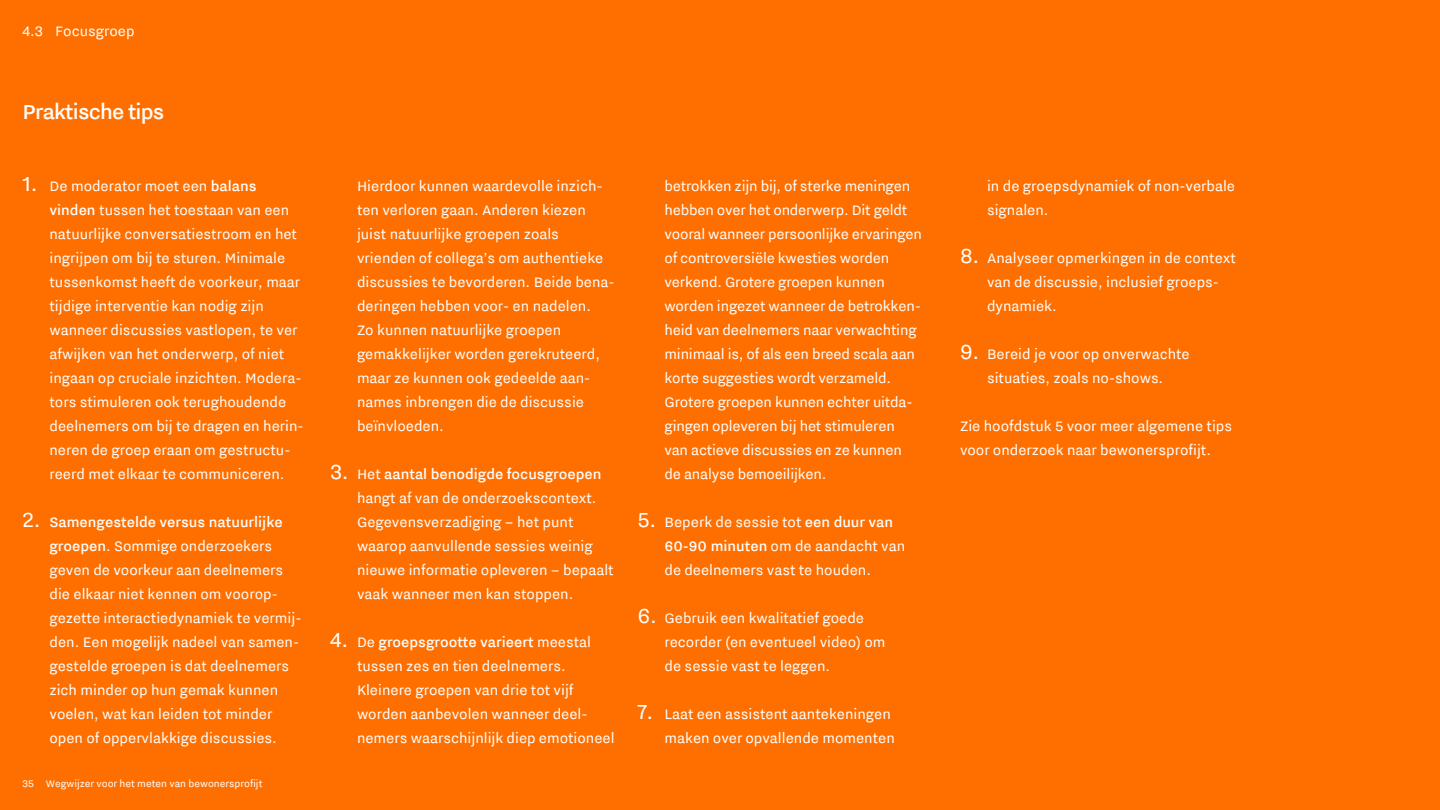
<style>
.page{position:relative;width:1440px;height:810px;background:#ff6f00}
.page>*{position:absolute;margin:0;border:0;box-sizing:border-box;transform-origin:0 0}
.t1{font:500 25.5px "NL Nitti Grotesk";letter-spacing:-.03em;color:#fff}
.Brood_opsom_niveau_1-groot_tekst-wit_bul{font:17.25px/24px "NL Nitti Grotesk";color:#fff}
.Brood_-_Wit{font:17.25px/24px "NL Nitti Grotesk";color:#fff}
.t2{font:12px "NL Nitti Grotesk";color:#fff}
.s1{font-size:25.5px}
.s2{font-weight:500}
</style>
<div class="page">
<p class="Brood_opsom_niveau_1-groot_tekst-wit_bul" style="left:22px;top:18px;width:114px">4.3 Focusgroep</p>
<h1 class="t1" style="left:22px;top:97px;width:144px">Praktische tips</h1>
<p class="Brood_opsom_niveau_1-groot_tekst-wit_bul" style="left:50px;top:173px;width:256px;text-indent:-27px"><span class="s1">1.</span> De moderator moet een <span class="s2">balans vinden</span> tussen het toestaan van een natuurlijke conversatiestroom en het ingrijpen om bij te sturen. Minimale tussenkomst heeft de voorkeur, maar tijdige interventie kan nodig zijn wanneer discussies vastlopen, te ver afwijken van het onderwerp, of niet ingaan op cruciale inzichten. Modera&shy;tors stimuleren ook terughoudende deelnemers om bij te dragen en herin&shy;neren de groep eraan om gestructu&shy;reerd met elkaar te communiceren.</p>
<p class="Brood_opsom_niveau_1-groot_tekst-wit_bul" style="left:50px;top:509px;width:253px;text-indent:-27px"><span class="s1">2.</span> <span class="s2">Samengestelde versus natuurlijke groepen</span>. Sommige onderzoekers geven de voorkeur aan deelnemers die elkaar niet kennen om voorop&shy;gezette interactiedynamiek te vermij&shy;den. Een mogelijk nadeel van samen&shy;gestelde groepen is dat deelnemers zich minder op hun gemak kunnen voelen, wat kan leiden tot minder open of oppervlakkige discussies.</p>
<p class="t2" style="left:22px;top:777px;width:241px">35 Wegwijzer voor het meten van bewonersprofijt</p>
<p class="Brood_opsom_niveau_1-groot_tekst-wit_bul" style="left:357px;top:173px;width:259px">Hierdoor kunnen waardevolle inzich&shy;ten verloren gaan. Anderen kiezen juist natuurlijke groepen zoals vrienden of collega’s om authentieke discussies te bevorderen. Beide bena&shy;deringen hebben voor- en nadelen.<br>Zo kunnen natuurlijke groepen gemakkelijker worden gerekruteerd, maar ze kunnen ook gedeelde aan&shy;names inbrengen die de discussie beïnvloeden.</p>
<p class="Brood_opsom_niveau_1-groot_tekst-wit_bul" style="left:357px;top:461px;width:258px;text-indent:-27px"><span class="s1">3.</span> Het <span class="s2">aantal benodigde focusgroepen </span>hangt af van de onderzoekscontext.<br>Gegevensverzadiging – het punt waarop aanvullende sessies weinig nieuwe informatie opleveren – bepaalt vaak wanneer men kan stoppen.</p>
<p class="Brood_opsom_niveau_1-groot_tekst-wit_bul" style="left:357px;top:629px;width:259px;text-indent:-27px"><span class="s1">4.</span> De <span class="s2">groepsgrootte varieert</span> meestal tussen zes en tien deelnemers.<br>Kleinere groepen van drie tot vijf worden aanbevolen wanneer deel&shy;nemers waarschijnlijk diep emotioneel</p>
<p class="Brood_opsom_niveau_1-groot_tekst-wit_bul" style="left:664px;top:173px;width:259px">betrokken zijn bij, of sterke meningen hebben over het onderwerp. Dit geldt vooral wanneer persoonlijke ervaringen of controversiële kwesties worden verkend. Grotere groepen kunnen worden ingezet wanneer de betrokken&shy;heid van deelnemers naar verwachting minimaal is, of als een breed scala aan korte suggesties wordt verzameld.<br>Grotere groepen kunnen echter uitda&shy;gingen opleveren bij het stimuleren van actieve discussies en ze kunnen de analyse bemoeilijken.</p>
<p class="Brood_opsom_niveau_1-groot_tekst-wit_bul" style="left:664px;top:509px;width:242px;text-indent:-27px"><span class="s1">5.</span> Beperk de sessie tot <span class="s2">een duur van<br>60-90 minuten</span> om de aandacht van de deelnemers vast te houden.</p>
<p class="Brood_opsom_niveau_1-groot_tekst-wit_bul" style="left:664px;top:605px;width:223px;text-indent:-27px"><span class="s1">6.</span> Gebruik een kwalitatief goede recorder (en eventueel video) om de sessie vast te leggen.</p>
<p class="Brood_opsom_niveau_1-groot_tekst-wit_bul" style="left:638px;top:701px;width:259px;text-align:right"><span class="s1">7.</span> Laat een assistent aantekeningen maken over opvallende momenten</p>
<p class="Brood_opsom_niveau_1-groot_tekst-wit_bul" style="left:987px;top:173px;width:250px">in de groepsdynamiek of non-verbale signalen.</p>
<p class="Brood_opsom_niveau_1-groot_tekst-wit_bul" style="left:987px;top:245px;width:250px;text-indent:-27px"><span class="s1">8.</span> Analyseer opmerkingen in de context van de discussie, inclusief groeps&shy;dynamiek.</p>
<p class="Brood_opsom_niveau_1-groot_tekst-wit_bul" style="left:960px;top:341px;width:231px;text-align:center"><span class="s1">9.</span> Bereid je voor op onverwachte situaties, zoals no-shows.</p>
<p class="Brood_-_Wit" style="left:960px;top:413px;width:274px">Zie hoofdstuk 5 voor meer algemene tips voor onderzoek naar bewonersprofijt.</p>
</div>
